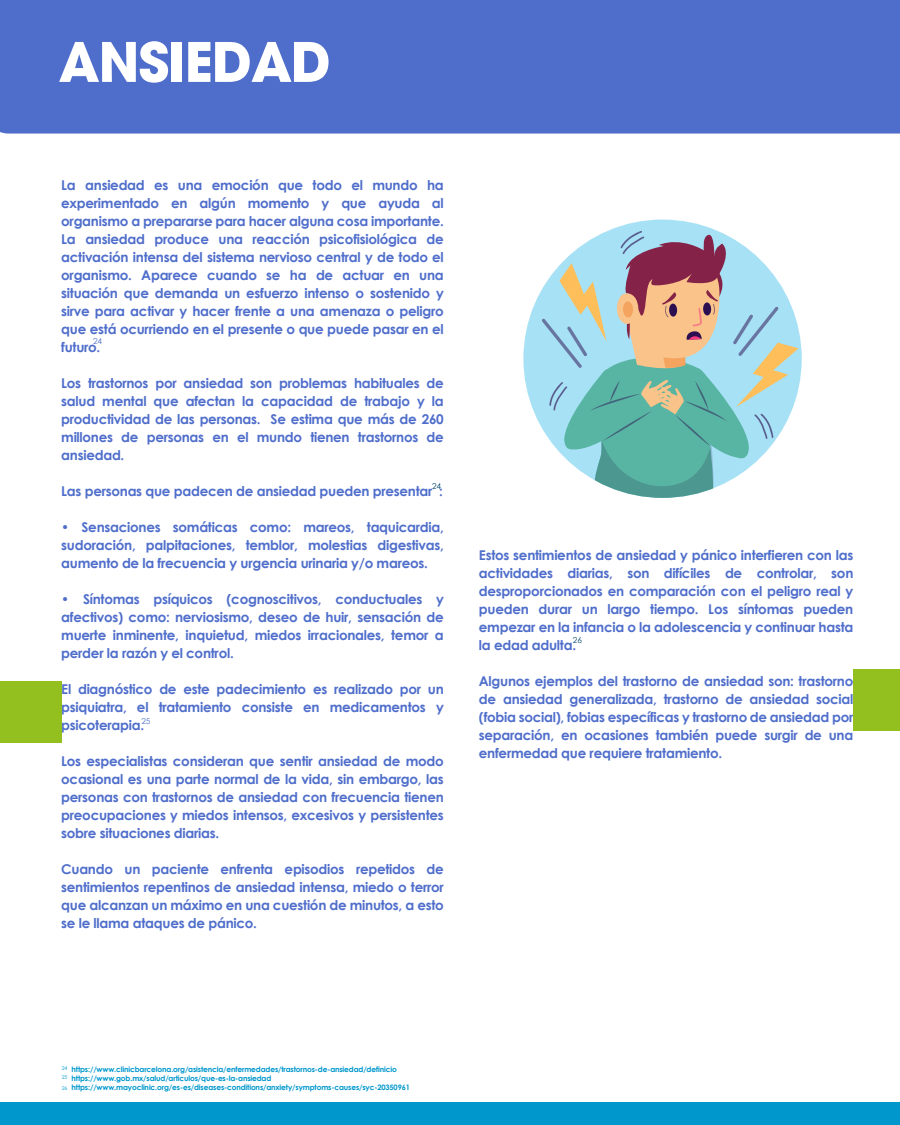
<style>
.page{position:relative;width:900px;height:1125px;background:#fff}
.page>*{position:absolute;margin:0;border:0;box-sizing:border-box;transform-origin:0 0}
.t1{font:700 54px "Avant Garde";letter-spacing:-.02em;color:#fff}
.t2{font:700 13.5px/18px "Century Gothic";letter-spacing:-.02em;color:#4f6ecb;text-align:justify}
.t3{font:8.25px "Century Gothic";color:#4f6ecb}
.t4{font:8.25px "Century Gothic";color:#044970}
.t5{font:700 7.5px/9px "Century Gothic";letter-spacing:-.02em;color:#0097cd}
.t6{font:5.25px/9.1px "Century Gothic";color:#0097cd}
</style>
<div class="page">
<div style="left:0;top:1102px;width:900px;height:23px;background:#0097cd"></div>
<div style="left:0;top:0;width:900px;height:134px;background:#4f6ecb"></div>
<div style="left:523px;top:220px;width:279px;height:278px;background:#a7e1f5;border-radius:50%"></div>
<svg style="left:542px;top:231px;width:257px;height:267px"></svg>
<div style="left:0;top:681px;width:62px;height:62px;background:#93c01f"></div>
<div style="left:853px;top:669px;width:47px;height:62px;background:#93c01f"></div>
<h1 class="t1" style="left:59px;top:27px;width:274px">ANSIEDAD</h1>
<p class="t2" style="left:61px;top:176px;width:384px">La ansiedad es una emoción que todo el mundo ha experimentado en algún momento y que ayuda al organismo a prepararse para hacer alguna cosa importante.<br>La ansiedad produce una reacción psicofisiológica de activación intensa del sistema nervioso central y de todo el organismo. Aparece cuando se ha de actuar en una situación que demanda un esfuerzo intenso o sostenido y sirve para activar y hacer frente a una amenaza o peligro que está ocurriendo en el presente o que puede pasar en el futuro.</p>
<p class="t2" style="left:61px;top:374px;width:384px">Los trastornos por ansiedad son problemas habituales de salud mental que afectan la capacidad de trabajo y la productividad de las personas. Se estima que más de 260 millones de personas en el mundo tienen trastornos de ansiedad.</p>
<p class="t2" style="left:61px;top:482px;width:383px">Las personas que padecen de ansiedad pueden presentar :</p>
<p class="t2" style="left:61px;top:518px;width:384px">• Sensaciones somáticas como: mareos, taquicardia, sudoración, palpitaciones, temblor, molestias digestivas, aumento de la frecuencia y urgencia urinaria y/o mareos.</p>
<p class="t2" style="left:61px;top:590px;width:384px">• Síntomas psíquicos (cognoscitivos, conductuales y afectivos) como: nerviosismo, deseo de huir, sensación de muerte inminente, inquietud, miedos irracionales, temor a perder la razón y el control.</p>
<p class="t2" style="left:61px;top:680px;width:384px">El diagnóstico de este padecimiento es realizado por un psiquiatra, el tratamiento consiste en medicamentos y psicoterapia.</p>
<p class="t2" style="left:61px;top:752px;width:384px">Los especialistas consideran que sentir ansiedad de modo ocasional es una parte normal de la vida, sin embargo, las personas con trastornos de ansiedad con frecuencia tienen preocupaciones y miedos intensos, excesivos y persistentes sobre situaciones diarias.</p>
<p class="t2" style="left:61px;top:860px;width:384px">Cuando un paciente enfrenta episodios repetidos de sentimientos repentinos de ansiedad intensa, miedo o terror que alcanzan un máximo en una cuestión de minutos, a esto se le llama ataques de pánico.</p>
<p class="t3" style="left:93px;top:335px;width:10px">24</p>
<p class="t4" style="left:432px;top:480px;width:10px">24</p>
<p class="t3" style="left:142px;top:715px;width:10px">25</p>
<p class="t2" style="left:479px;top:545px;width:376px">Estos sentimientos de ansiedad y pánico interfieren con las actividades diarias, son difíciles de controlar, son desproporcionados en comparación con el peligro real y pueden durar un largo tiempo. Los síntomas pueden empezar en la infancia o la adolescencia y continuar hasta la edad adulta.</p>
<p class="t2" style="left:479px;top:671px;width:376px">Algunos ejemplos del trastorno de ansiedad son: trastorno de ansiedad generalizada, trastorno de ansiedad social (fobia social), fobias específicas y trastorno de ansiedad por separación, en ocasiones también puede surgir de una enfermedad que requiere tratamiento.</p>
<p class="t4" style="left:573px;top:634px;width:10px">26</p>
<p class="t5" style="left:72px;top:1064px;width:340px">https://www.clinicbarcelona.org/asistencia/enfermedades/trastornos-de-ansiedad/definicio https://www.gob.mx/salud/articulos/que-es-la-ansiedad https://www.mayoclinic.org/es-es/diseases-conditions/anxiety/symptoms-causes/syc-20350961</p>
<p class="t6" style="left:62px;top:1064px;width:7px">24<br>25</p>
<p class="t6" style="left:62px;top:1083px;width:7px">26</p>
</div>
